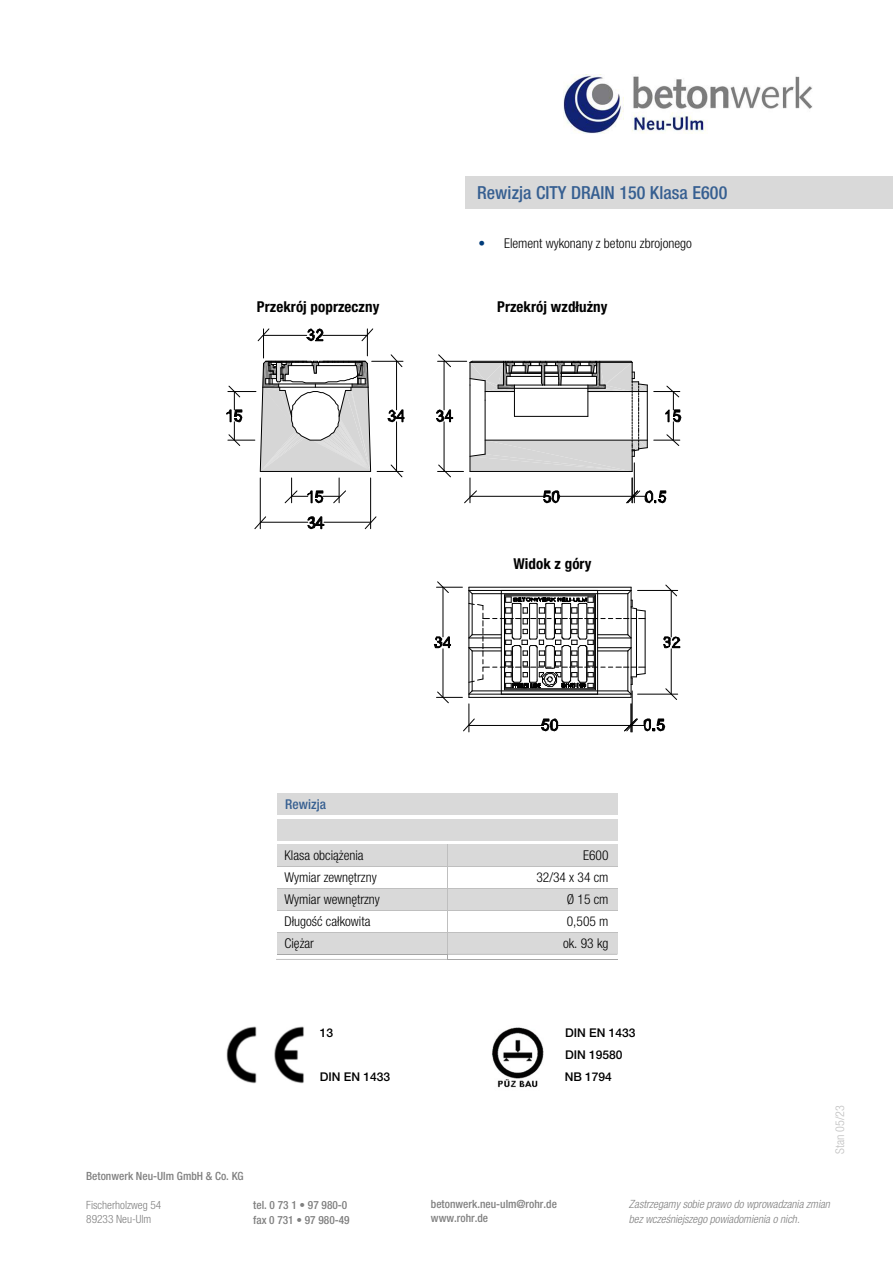
<style>
.page{position:relative;width:893px;height:1263px;background:#fff}
.page>*{position:absolute;margin:0;border:0;box-sizing:border-box;transform-origin:0 0}
.t1{font:500 condensed 18px "Helvetica Neue LT Pro";letter-spacing:.005em;color:#365f91}
.t2{font:700 condensed 15px "Helvetica Neue LT Pro";letter-spacing:.005em;color:#000}
.t3{font:300 condensed 13.5px/22px "Helvetica Neue LT Pro";color:#000}
.t4{font:500 condensed 13.5px "Helvetica Neue LT Pro";letter-spacing:.005em;color:#365f91}
.t5{font:500 12px/22.5px "Helvetica Neue LT Pro";color:#000}
.t6{font:300 condensed 12px "Helvetica Neue LT Pro";color:#bfbfbf}
.t7{font:500 condensed 11.4px/14.2px "Helvetica Neue LT Pro";color:#808080}
.t8{font:italic 300 condensed 11.4px/14.2px "Helvetica Neue LT Pro";color:#808080}
.t9{font:300 condensed 11.4px/14.1px "Helvetica Neue LT Pro";color:#808080}
.s1{color:#003b79}
</style>
<div class="page">
<img style="left:564px;top:74px;width:248px;height:60px">
<div style="left:277px;top:793px;width:340px;height:21px;background:#d9d9d9"></div>
<div style="left:277px;top:819px;width:170px;height:21px;background:#d9d9d9"></div>
<div style="left:447px;top:819px;width:170px;height:21px;background:#d9d9d9"></div>
<div style="left:277px;top:844px;width:170px;height:22px;background:#d9d9d9"></div>
<div style="left:448px;top:844px;width:169px;height:22px;background:#d9d9d9"></div>
<hr style="left:277px;top:866px;width:171px;height:1px;background:#bfbfbf">
<hr style="left:448px;top:866px;width:169px;height:1px;background:#bfbfbf">
<div style="left:277px;top:888px;width:170px;height:22px;background:#d9d9d9"></div>
<div style="left:448px;top:888px;width:169px;height:22px;background:#d9d9d9"></div>
<hr style="left:277px;top:888px;width:171px;height:1px;background:#bfbfbf">
<hr style="left:448px;top:888px;width:169px;height:1px;background:#bfbfbf">
<hr style="left:277px;top:910px;width:171px;height:1px;background:#bfbfbf">
<hr style="left:448px;top:910px;width:169px;height:1px;background:#bfbfbf">
<div style="left:277px;top:933px;width:170px;height:21px;background:#d9d9d9"></div>
<div style="left:448px;top:933px;width:169px;height:21px;background:#d9d9d9"></div>
<hr style="left:277px;top:932px;width:171px;height:1px;background:#bfbfbf">
<hr style="left:448px;top:932px;width:169px;height:1px;background:#bfbfbf">
<hr style="left:277px;top:954px;width:171px;height:1px;background:#a6a6a6">
<hr style="left:448px;top:954px;width:169px;height:1px;background:#a6a6a6">
<hr style="left:276px;top:959px;width:171px;height:1px;background:#a6a6a6">
<svg style="left:447px;top:844px;width:1px;height:116px"></svg>
<hr style="left:448px;top:959px;width:169px;height:1px;background:#a6a6a6">
<svg style="left:436px;top:354px;width:246px;height:150px"></svg>
<hr style="left:260px;top:478px;width:1px;height:51px;background:#000">
<hr style="left:370px;top:478px;width:1px;height:51px;background:#000">
<hr style="left:260px;top:522px;width:48px;height:1px;background:#000">
<hr style="left:324px;top:522px;width:47px;height:1px;background:#000">
<svg style="left:254px;top:516px;width:12px;height:13px"></svg>
<svg style="left:364px;top:516px;width:13px;height:13px"></svg>
<svg style="left:307px;top:516px;width:18px;height:13px"></svg>
<svg style="left:226px;top:328px;width:179px;height:176px"></svg>
<svg style="left:434px;top:581px;width:247px;height:151px"></svg>
<div style="left:466px;top:177px;width:427px;height:32px;background:#d9d9d9"></div>
<img style="left:226px;top:1026px;width:78px;height:58px">
<img style="left:491px;top:1027px;width:53px;height:61px">
<h1 class="t1" style="left:477px;top:182px;width:252px">Rewizja CITY DRAIN 150 Klasa E600</h1>
<p class="t3" style="left:479px;top:232px;width:215px"><span class="s1">•</span> Element wykonany z betonu zbrojonego</p>
<p class="t2" style="left:257px;top:298px;width:124px">Przekrój poprzeczny</p>
<p class="t2" style="left:497px;top:298px;width:112px">Przekrój wzdłużny</p>
<p class="t4" style="left:285px;top:796px;width:42px">Rewizja</p>
<p class="t2" style="left:513px;top:555px;width:79px">Widok z góry</p>
<p class="t3" style="left:285px;top:844px;width:97px">Klasa obciążenia<br>Wymiar zewnętrzny<br>Wymiar wewnętrzny<br>Długość całkowita<br>Ciężar</p>
<p class="t3" style="left:536px;top:844px;width:74px;text-align:right">E600<br>32/34 x 34 cm<br>Ø 15 cm<br>0,505 m<br>ok. 93 kg</p>
<p class="t5" style="left:320px;top:1021px;width:15px">13</p>
<p class="t5" style="left:565px;top:1021px;width:72px">DIN EN 1433<br>DIN 19580</p>
<p class="t5" style="left:320px;top:1066px;width:72px">DIN EN 1433</p>
<p class="t5" style="left:565px;top:1066px;width:49px">NB 1794</p>
<p class="t6" style="left:833px;top:1154px;width:50px;rotate:-90deg">Stan 05/23</p>
<p class="t7" style="left:86px;top:1169px;width:159px">Betonwerk Neu-Ulm GmbH &amp; Co. KG</p>
<p class="t9" style="left:86px;top:1198px;width:77px">Fischerholzweg 54<br>89233 Neu-Ulm</p>
<p class="t7" style="left:253px;top:1198px;width:98px">tel. 0 73 1 • 97 980-0 fax 0 731 • 97 980-49</p>
<p class="t7" style="left:431px;top:1197px;width:127px">betonwerk.neu-ulm@rohr.de www.rohr.de</p>
<p class="t8" style="left:629px;top:1197px;width:203px">Zastrzegamy sobie prawo do wprowadzania zmian bez wcześniejszego powiadomienia o nich.</p>
</div>
